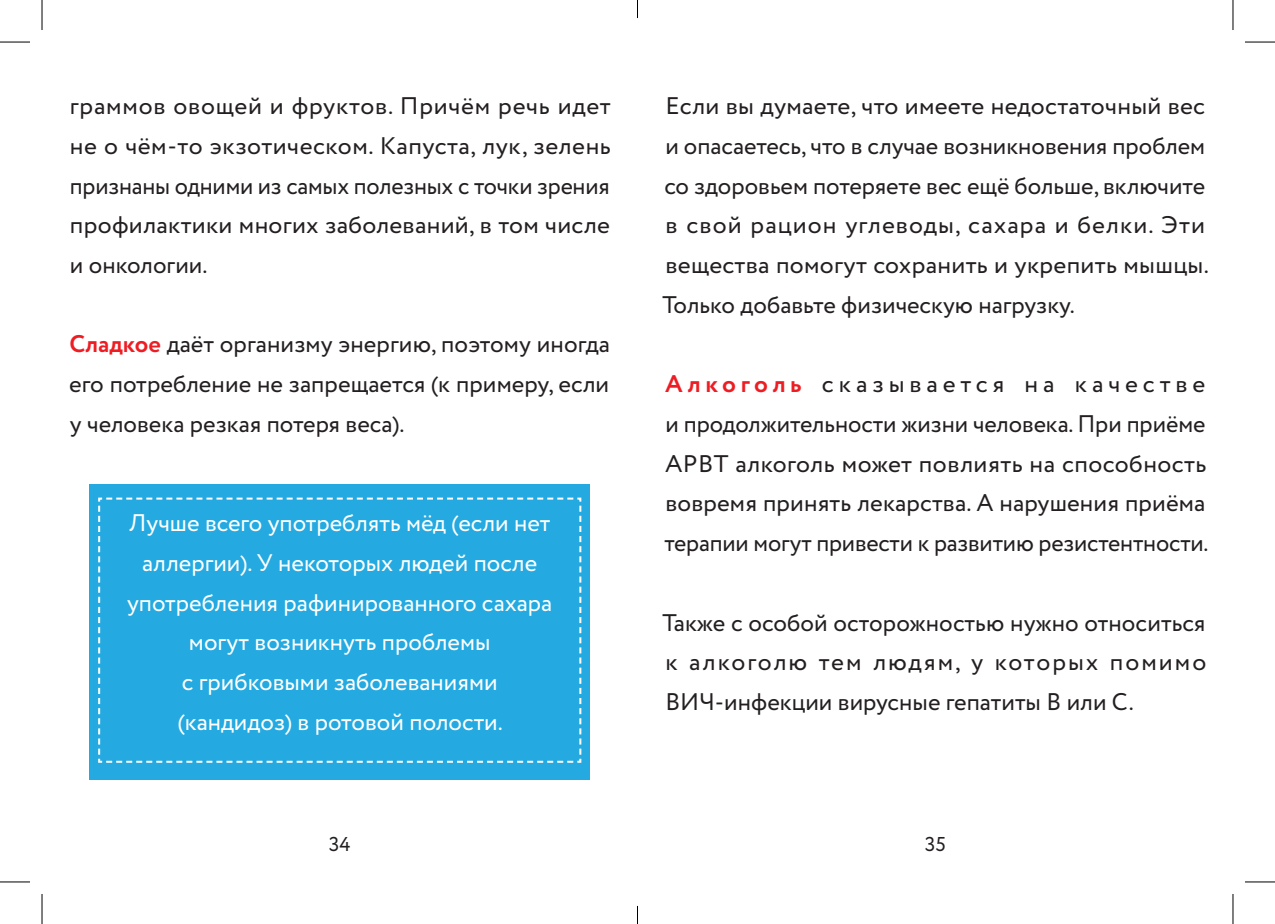
<style>
.page{position:relative;width:1275px;height:924px;background:#fff}
.page>*{position:absolute;margin:0;border:0;box-sizing:border-box;transform-origin:0 0}
.t1{font:24px/39.6px "Circe";color:#231f20;text-align:justify}
.t2{font:24px/39.6px "Circe";color:#fff;text-align:center}
.t3{font:20px "Circe";color:#231f20}
.s1{font-weight:700;color:#ee1d23}
</style>
<div class="page">
<div style="left:89px;top:484px;width:501px;height:295px;background:#24aae1"></div>
<svg style="left:98px;top:497px;width:484px;height:266px"></svg>
<hr style="left:0;top:42px;width:30px;height:1px;background:#000">
<hr style="left:1245px;top:42px;width:30px;height:1px;background:#000">
<hr style="left:0;top:881px;width:30px;height:1px;background:#000">
<hr style="left:1245px;top:881px;width:30px;height:1px;background:#000">
<hr style="left:42px;top:0;width:1px;height:30px;background:#000">
<hr style="left:42px;top:893px;width:1px;height:30px;background:#000">
<hr style="left:1232px;top:0;width:1px;height:30px;background:#000">
<hr style="left:1232px;top:893px;width:1px;height:30px;background:#000">
<svg style="left:637px;top:0;width:1px;height:18px"></svg>
<svg style="left:637px;top:905px;width:1px;height:18px"></svg>
<p class="t1" style="left:70px;top:87px;width:542px">граммов овощей и фруктов. Причём речь идет не о чём-то экзотическом. Капуста, лук, зелень признаны одними из самых полезных с точки зрения профилактики многих заболеваний, в том числе и онкологии.</p>
<p class="t1" style="left:69px;top:325px;width:542px"><span class="s1">Сладкое</span> даёт организму энергию, поэтому иногда его потребление не запрещается (к примеру, если у человека резкая потеря веса).</p>
<p class="t2" style="left:127px;top:504px;width:427px">Лучше всего употреблять мёд (если нет аллергии). У некоторых людей после употребления рафинированного сахара могут возникнуть проблемы<br>с грибковыми заболеваниями (кандидоз) в ротовой полости.</p>
<p class="t1" style="left:662px;top:87px;width:548px;text-align:left">Если вы думаете, что имеете недостаточный вес и опасаетесь, что в случае возникновения проблем со здоровьем потеряете вес ещё больше, включите в свой рацион углеводы, сахара и белки. Эти вещества помогут сохранить и укрепить мышцы.<br>Только добавьте физическую нагрузку.</p>
<p class="t1" style="left:664px;top:365px;width:546px;text-align:left"><span class="s1">Алкоголь</span> сказывается на качестве и продолжительности жизни человека. При приёме АРВТ алкоголь может повлиять на способность вовремя принять лекарства. А нарушения приёма терапии могут привести к развитию резистентности.</p>
<p class="t1" style="left:662px;top:603px;width:545px">Также с особой осторожностью нужно относиться к алкоголю тем людям, у которых помимо ВИЧ‑инфекции вирусные гепатиты В или С.</p>
<p class="t3" style="left:329px;top:830px;width:23px">34</p>
<p class="t3" style="left:924px;top:830px;width:22px">35</p>
</div>
